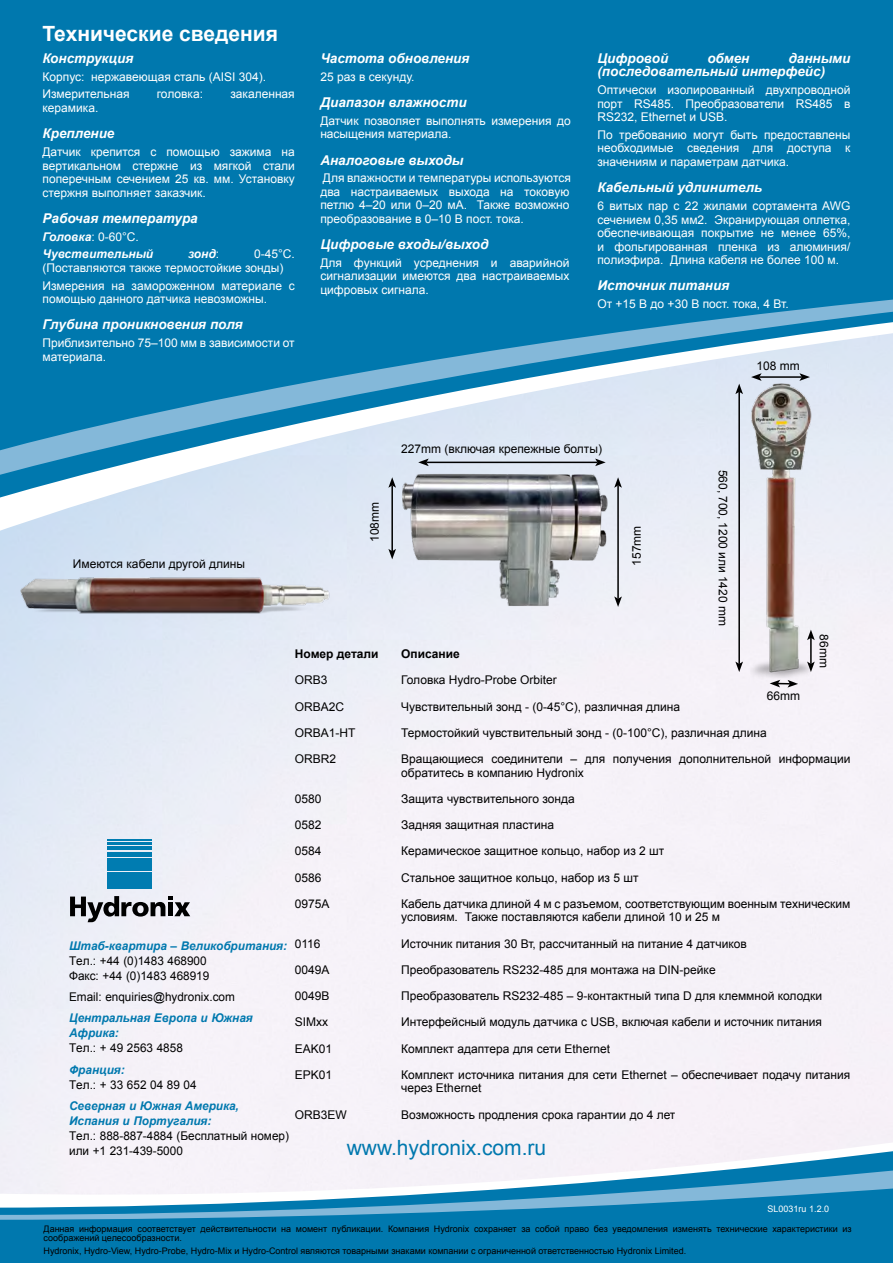
<style>
.page{position:relative;width:893px;height:1263px;background:#fff}
.page>*{position:absolute;margin:0;border:0;box-sizing:border-box;transform-origin:0 0}
.t1{font:21px "Arial";color:#0078ae}
.t2{font:700 21px "Arial";color:#fff}
.t3{font:italic 700 13.5px/13.5px "Arial";color:#fff}
.t4{font:12px/13.5px "Arial";color:#000}
.t5{font:12px/13.5px "Arial";color:#fff}
.t6{font:italic 700 12px/15px "Arial";color:#0078ae}
.t7{font:italic 700 12px/17.7px "Arial";color:#fff}
.t8{font:700 12px "Arial";color:#000}
.t9{font:9px/9px "Arial";color:#000}
.t10{font:9px "Arial";color:#fff}
.s1{font-weight:400;font-style:normal}
</style>
<div class="page">
<svg style="left:0;top:1196px;width:893px;height:67px;background:#1884b5"></svg>
<div style="left:0;top:0;width:893px;height:264px;background:#0078ae"></div>
<div style="left:0;top:264px;width:893px;height:7px;background:#0078ae"></div>
<img style="left:0;top:271px;width:893px;height:925px">
<svg style="left:70px;top:896px;width:120px;height:26px"></svg>
<hr style="left:108px;top:839px;width:44px;height:1px;background:#007cb1">
<hr style="left:108px;top:842px;width:44px;height:3px;background:#007cb1">
<hr style="left:108px;top:847px;width:44px;height:3px;background:#007cb1">
<hr style="left:108px;top:852px;width:44px;height:4px;background:#007cb1">
<div style="left:108px;top:858px;width:44px;height:5px;background:#007cb1"></div>
<div style="left:108px;top:865px;width:44px;height:6px;background:#007cb1"></div>
<div style="left:108px;top:872px;width:44px;height:8px;background:#007cb1"></div>
<div style="left:108px;top:881px;width:44px;height:8px;background:#007cb1"></div>
<img style="left:742px;top:379px;width:78px;height:305px">
<hr style="left:738px;top:392px;width:2px;height:272px;background:#000">
<svg style="left:735px;top:661px;width:8px;height:11px"></svg>
<svg style="left:735px;top:384px;width:8px;height:10px"></svg>
<hr style="left:759px;top:376px;width:43px;height:2px;background:#000">
<svg style="left:751px;top:373px;width:11px;height:8px"></svg>
<svg style="left:799px;top:373px;width:11px;height:8px"></svg>
<svg style="left:770px;top:680px;width:28px;height:7px"></svg>
<hr style="left:810px;top:638px;width:2px;height:26px;background:#000">
<svg style="left:807px;top:630px;width:8px;height:10px"></svg>
<svg style="left:807px;top:661px;width:8px;height:11px"></svg>
<img style="left:6px;top:554px;width:333px;height:80px">
<img style="left:397px;top:467px;width:216px;height:146px">
<hr style="left:426px;top:462px;width:171px;height:1px;background:#000">
<svg style="left:418px;top:458px;width:11px;height:8px"></svg>
<svg style="left:595px;top:458px;width:11px;height:8px"></svg>
<hr style="left:617px;top:485px;width:2px;height:114px;background:#000">
<svg style="left:614px;top:477px;width:8px;height:11px"></svg>
<svg style="left:614px;top:596px;width:8px;height:11px"></svg>
<hr style="left:391px;top:485px;width:2px;height:66px;background:#000">
<svg style="left:388px;top:477px;width:8px;height:11px"></svg>
<svg style="left:388px;top:549px;width:8px;height:10px"></svg>
<h1 class="t2" style="left:43px;top:19px;width:237px">Технические сведения</h1>
<p class="t3" style="left:43px;top:52px;width:92px">Конструкция</p>
<p class="t5" style="left:43px;top:68px;width:225px;line-height:17.7px">Корпус: нержавеющая сталь (AISI 304).<br>Измерительная</p>
<p class="t5" style="left:157px;top:88px;width:48px">головка:</p>
<p class="t5" style="left:230px;top:88px;width:66px">закаленная</p>
<p class="t5" style="left:43px;top:101px;width:57px">керамика.</p>
<p class="t3" style="left:43px;top:127px;width:73px">Крепление</p>
<p class="t5" style="left:43px;top:145px;width:254px;text-align:justify">Датчик крепится с помощью зажима на вертикальном стержне из мягкой стали поперечным сечением 25 кв. мм. Установку стержня выполняет заказчик.</p>
<p class="t3" style="left:43px;top:212px;width:157px">Рабочая температура</p>
<p class="t7" style="left:43px;top:228px;width:112px">Головка<span class="s1">: 0-60°C.<br></span>Чувствительный</p>
<p class="t7" style="left:188px;top:246px;width:33px">зонд<span class="s1">:</span></p>
<p class="t5" style="left:43px;top:247px;width:254px;text-indent:211px">0-45°C. (Поставляются также термостойкие зонды)</p>
<p class="t5" style="left:43px;top:279px;width:254px">Измерения на замороженном материале с помощью данного датчика невозможны.</p>
<p class="t3" style="left:43px;top:318px;width:202px">Глубина проникновения поля</p>
<p class="t5" style="left:43px;top:336px;width:254px">Приблизительно 75–100 мм в зависимости от материала.</p>
<p class="t3" style="left:320px;top:52px;width:151px">Частота обновления</p>
<p class="t5" style="left:320px;top:70px;width:96px">25 раз в секунду.</p>
<p class="t3" style="left:320px;top:96px;width:148px">Диапазон влажности</p>
<p class="t5" style="left:320px;top:114px;width:252px">Датчик позволяет выполнять измерения до насыщения материала.</p>
<p class="t3" style="left:320px;top:153px;width:145px">Аналоговые выходы</p>
<p class="t5" style="left:320px;top:171px;width:252px">Для влажности и температуры используются два настраиваемых выхода на токовую петлю 4–20 или 0–20 мА. Также возможно преобразование в 0–10 В пост. тока.</p>
<p class="t3" style="left:320px;top:238px;width:170px">Цифровые входы/выход</p>
<p class="t5" style="left:320px;top:256px;width:251px;text-align:justify">Для функций усреднения и аварийной сигнализации имеются два настраиваемых цифровых сигнала.</p>
<p class="t3" style="left:597px;top:52px;width:254px;text-indent:191px">данными (последовательный интерфейс)</p>
<p class="t5" style="left:597px;top:83px;width:254px;text-align:justify">Оптически изолированный двухпроводной порт RS485. Преобразователи RS485 в RS232, Ethernet и USB.</p>
<p class="t5" style="left:597px;top:128px;width:255px;text-align:justify">По требованию могут быть предоставлены необходимые сведения для доступа к значениям и параметрам датчика.</p>
<p class="t3" style="left:597px;top:181px;width:166px">Кабельный удлинитель</p>
<p class="t5" style="left:597px;top:199px;width:255px;text-align:justify">6 витых пар с 22 жилами сортамента AWG сечением 0,35 мм2. Экранирующая оплетка, обеспечивающая покрытие не менее 65%, и фольгированная пленка из алюминия/ полиэфира. Длина кабеля не более 100 м.</p>
<p class="t3" style="left:597px;top:279px;width:133px">Источник питания</p>
<p class="t5" style="left:597px;top:297px;width:193px">От +15 В до +30 В пост. тока, 4 Вт.</p>
<p class="t3" style="left:597px;top:52px;width:72px">Цифровой</p>
<p class="t3" style="left:707px;top:52px;width:44px">обмен</p>
<p class="t4" style="left:756px;top:359px;width:45px">108 mm</p>
<p class="t4" style="left:73px;top:557px;width:174px">Имеются кабели другой длины</p>
<p class="t4" style="left:368px;top:542px;width:42px;rotate:-90deg">108mm</p>
<p class="t4" style="left:401px;top:442px;width:202px">227mm (включая крепежные болты)</p>
<p class="t4" style="left:630px;top:566px;width:42px;rotate:-90deg">157mm</p>
<p class="t4" style="left:730px;top:469px;width:158px;rotate:90deg">560, 700, 1200 или 1420 mm</p>
<p class="t4" style="left:830px;top:634px;width:35px;rotate:90deg">86mm</p>
<p class="t8" style="left:295px;top:646px;width:85px">Номер детали</p>
<p class="t8" style="left:401px;top:646px;width:60px">Описание</p>
<p class="t4" style="left:295px;top:673px;width:34px">ORB3</p>
<p class="t4" style="left:401px;top:673px;width:157px">Головка Hydro-Probe Orbiter</p>
<p class="t4" style="left:295px;top:700px;width:51px">ORBA2C</p>
<p class="t4" style="left:401px;top:700px;width:281px">Чувствительный зонд - (0-45°C), различная длина</p>
<p class="t4" style="left:295px;top:726px;width:62px">ORBA1-HT</p>
<p class="t4" style="left:401px;top:726px;width:367px">Термостойкий чувствительный зонд - (0-100°C), различная длина</p>
<p class="t4" style="left:295px;top:752px;width:43px">ORBR2</p>
<p class="t4" style="left:401px;top:752px;width:451px">Вращающиеся соединители – для получения дополнительной информации обратитесь в компанию Hydronix</p>
<p class="t4" style="left:295px;top:792px;width:28px">0580</p>
<p class="t4" style="left:401px;top:792px;width:175px">Защита чувствительного зонда</p>
<p class="t4" style="left:295px;top:818px;width:28px">0582</p>
<p class="t4" style="left:401px;top:818px;width:154px">Задняя защитная пластина</p>
<p class="t4" style="left:295px;top:844px;width:28px">0584</p>
<p class="t4" style="left:401px;top:844px;width:265px">Керамическое защитное кольцо, набор из 2 шт</p>
<p class="t4" style="left:295px;top:871px;width:28px">0586</p>
<p class="t4" style="left:401px;top:871px;width:239px">Стальное защитное кольцо, набор из 5 шт</p>
<p class="t4" style="left:295px;top:897px;width:36px">0975A</p>
<p class="t4" style="left:401px;top:897px;width:451px">Кабель датчика длиной 4 м с разъемом, соответствующим военным техническим условиям. Также поставляются кабели длиной 10 и 25 м</p>
<p class="t4" style="left:295px;top:937px;width:27px">0116</p>
<p class="t4" style="left:401px;top:937px;width:347px">Источник питания 30 Вт, рассчитанный на питание 4 датчиков</p>
<p class="t4" style="left:295px;top:963px;width:36px">0049A</p>
<p class="t4" style="left:401px;top:963px;width:316px">Преобразователь RS232-485 для монтажа на DIN-рейке</p>
<p class="t4" style="left:295px;top:989px;width:36px">0049B</p>
<p class="t4" style="left:401px;top:989px;width:422px">Преобразователь RS232-485 – 9-контактный типа D для клеммной колодки</p>
<p class="t4" style="left:295px;top:1015px;width:35px">SIMxx</p>
<p class="t4" style="left:401px;top:1015px;width:422px">Интерфейсный модуль датчика с USB, включая кабели и источник питания</p>
<p class="t4" style="left:295px;top:1042px;width:39px">EAK01</p>
<p class="t4" style="left:401px;top:1042px;width:210px">Комплект адаптера для сети Ethernet</p>
<p class="t4" style="left:295px;top:1068px;width:39px">EPK01</p>
<p class="t4" style="left:401px;top:1068px;width:451px">Комплект источника питания для сети Ethernet – обеспечивает подачу питания через Ethernet</p>
<p class="t4" style="left:295px;top:1108px;width:54px">ORB3EW</p>
<p class="t4" style="left:401px;top:1108px;width:276px">Возможность продления срока гарантии до 4 лет</p>
<p class="t4" style="left:767px;top:689px;width:35px">66mm</p>
<p class="t6" style="left:69px;top:938px;width:220px">Штаб-квартира – Великобритания:</p>
<p class="t4" style="left:69px;top:953px;width:142px;line-height:15px">Тел.: +44 (0)1483 468900<br>Факс: +44 (0)1483 468919</p>
<p class="t4" style="left:69px;top:990px;width:167px">Email: enquiries@hydronix.com</p>
<p class="t6" style="left:69px;top:1011px;width:185px">Центральная Европа и Южная<br>Африка:</p>
<p class="t4" style="left:69px;top:1041px;width:115px">Тел.: + 49 2563 4858</p>
<p class="t6" style="left:69px;top:1062px;width:57px">Франция:</p>
<p class="t4" style="left:69px;top:1078px;width:129px">Тел.: + 33 652 04 89 04</p>
<p class="t6" style="left:69px;top:1099px;width:171px">Северная и Южная Америка,<br>Испания и Португалия:</p>
<p class="t4" style="left:69px;top:1128px;width:221px;line-height:15px">Тел.: 888-887-4884 (Бесплатный номер) или +1 231-439-5000</p>
<h1 class="t1" style="left:347px;top:1134px;width:201px">www.hydronix.com.ru</h1>
<p class="t10" style="left:767px;top:1203px;width:63px">SL0031ru 1.2.0</p>
<p class="t9" style="left:44px;top:1224px;width:809px">Данная информация соответствует действительности на момент публикации. Компания Hydronix сохраняет за собой право без уведомления изменять технические характеристики из соображений целесообразности.</p>
<p class="t9" style="left:44px;top:1247px;width:644px">Hydronix, Hydro-View, Hydro-Probe, Hydro-Mix и Hydro-Control являются товарными знаками компании с ограниченной ответственностью Hydronix Limited.</p>
</div>
